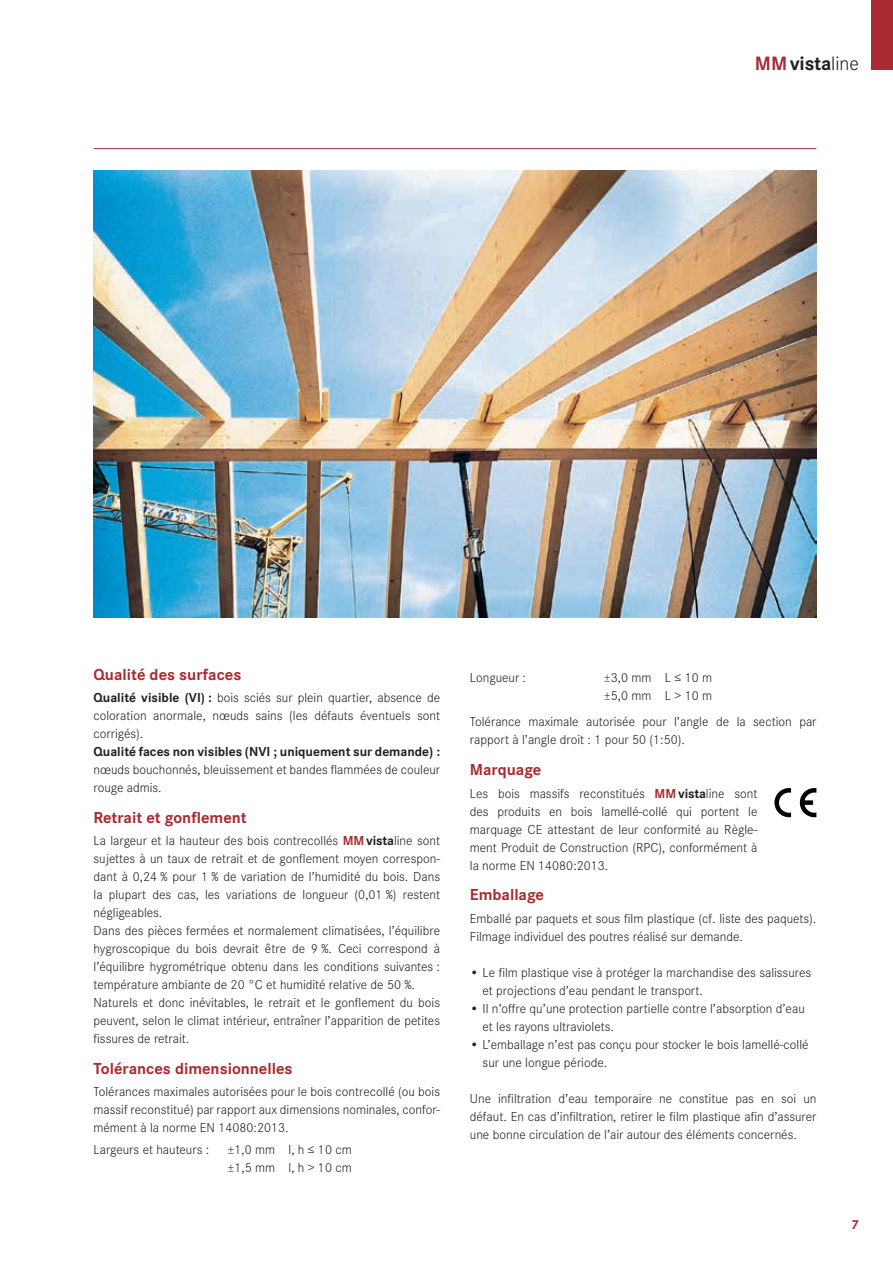
<style>
.page{position:relative;width:893px;height:1263px;background:#fff}
.page>*{position:absolute;margin:0;border:0;box-sizing:border-box;transform-origin:0 0}
.t1{font:700 20.1px "Corporate S";letter-spacing:-.01em;color:#231f20}
.t2{font:700 16.5px "Corporate S";color:#a72b30}
.t3{font:300 13.5px/18px "Corporate S";color:#231f20}
.t4{font:700 13.5px "Corporate S";color:#231f20}
.t5{font:700 13.5px "Corporate S";color:#a72b30}
.s1{color:#a72b30}
.s2{font-weight:300}
.s3{font-weight:700}
.s4{font-weight:700;color:#a72b30}
</style>
<div class="page">
<div style="left:872px;top:0;width:21px;height:69px;background:#a72b30"></div>
<hr style="left:94px;top:148px;width:722px;height:1px;background:#a72b30">
<img style="left:94px;top:170px;width:722px;height:448px">
<svg style="left:774px;top:788px;width:17px;height:29px"></svg>
<svg style="left:800px;top:788px;width:16px;height:29px"></svg>
<h1 class="t1" style="left:755px;top:49px;width:106px"><span class="s1">MM</span>vista<span class="s2">line</span></h1>
<p class="t2" style="left:94px;top:663px;width:149px">Qualité des surfaces</p>
<p class="t3" style="left:94px;top:688px;width:348px;text-align:justify"><span class="s3">Qualité visible (VI) :</span> bois sciés sur plein quartier, absence de coloration anormale, nœuds sains (les défauts éventuels sont corrigés).</p>
<p class="t4" style="left:94px;top:742px;width:348px">Qualité faces non visibles (NVI ; uniquement sur demande) :</p>
<p class="t3" style="left:94px;top:760px;width:348px">nœuds bouchonnés, bleuissement et bandes flammées de couleur rouge admis.</p>
<p class="t2" style="left:94px;top:806px;width:155px">Retrait et gonflement</p>
<p class="t3" style="left:94px;top:831px;width:348px">La largeur et la hauteur des bois contrecollés <span class="s4">MM</span><span class="s3">vista</span>line sont sujettes à un taux de retrait et de gonflement moyen correspon&shy;dant à 0,24 % pour 1 % de variation de l’humidité du bois. Dans la plupart des cas, les variations de longueur (0,01 %) restent négligeables.<br>Dans des pièces fermées et normalement climatisées, l’équilibre hygroscopique du bois devrait être de 9 %. Ceci correspond à l’équilibre hygrométrique obtenu dans les conditions suivantes : température ambiante de 20 °C et humidité relative de 50 %.<br>Naturels et donc inévitables, le retrait et le gonflement du bois peuvent, selon le climat intérieur, entraîner l’apparition de petites fissures de retrait.</p>
<p class="t2" style="left:94px;top:1057px;width:200px">Tolérances dimensionnelles</p>
<p class="t3" style="left:94px;top:1082px;width:348px;text-align:justify">Tolérances maximales autorisées pour le bois contrecollé (ou bois massif reconstitué) par rapport aux dimensions nominales, confor&shy;mément à la norme EN 14080:2013.</p>
<p class="t3" style="left:94px;top:1140px;width:117px">Largeurs et hauteurs :</p>
<p class="t3" style="left:227px;top:1140px;width:126px">±1,0 mm l, h ≤ 10 cm ±1,5 mm l, h &gt; 10 cm</p>
<p class="t3" style="left:470px;top:668px;width:58px">Longueur :</p>
<p class="t3" style="left:604px;top:668px;width:110px">±3,0 mm L ≤ 10 m ±5,0 mm L &gt; 10 m</p>
<p class="t3" style="left:470px;top:712px;width:348px">Tolérance maximale autorisée pour l’angle de la section par rapport à l’angle droit : 1 pour 50 (1:50).</p>
<p class="t2" style="left:470px;top:758px;width:73px">Marquage</p>
<p class="t3" style="left:470px;top:783px;width:289px;text-align:justify">Les bois massifs reconstitués <span class="s4">MM</span><span class="s3">vista</span>line sont des produits en bois lamellé-collé qui portent le marquage CE attestant de leur conformité au Règle&shy;ment Produit de Construction (RPC), conformément à la norme EN 14080:2013.</p>
<p class="t2" style="left:470px;top:883px;width:76px">Emballage</p>
<p class="t3" style="left:470px;top:909px;width:348px">Emballé par paquets et sous film plastique (cf. liste des paquets).<br>Filmage individuel des poutres réalisé sur demande.</p>
<p class="t3" style="left:483px;top:963px;width:330px;text-indent:-13px">• Le film plastique vise à protéger la marchandise des salissures et projections d’eau pendant le transport.</p>
<p class="t3" style="left:483px;top:998px;width:324px;text-indent:-13px">• Il n’offre qu’une protection partielle contre l’absorption d’eau et les rayons ultraviolets.</p>
<p class="t3" style="left:483px;top:1034px;width:327px;text-indent:-13px">• L’emballage n’est pas conçu pour stocker le bois lamellé-collé sur une longue période.</p>
<p class="t3" style="left:470px;top:1088px;width:348px;text-align:justify">Une infiltration d’eau temporaire ne constitue pas en soi un défaut. En cas d’infiltration, retirer le film plastique afin d’assurer une bonne circulation de l’air autour des éléments concernés.</p>
<p class="t5" style="left:851px;top:1215px;width:9px">7</p>
</div>
